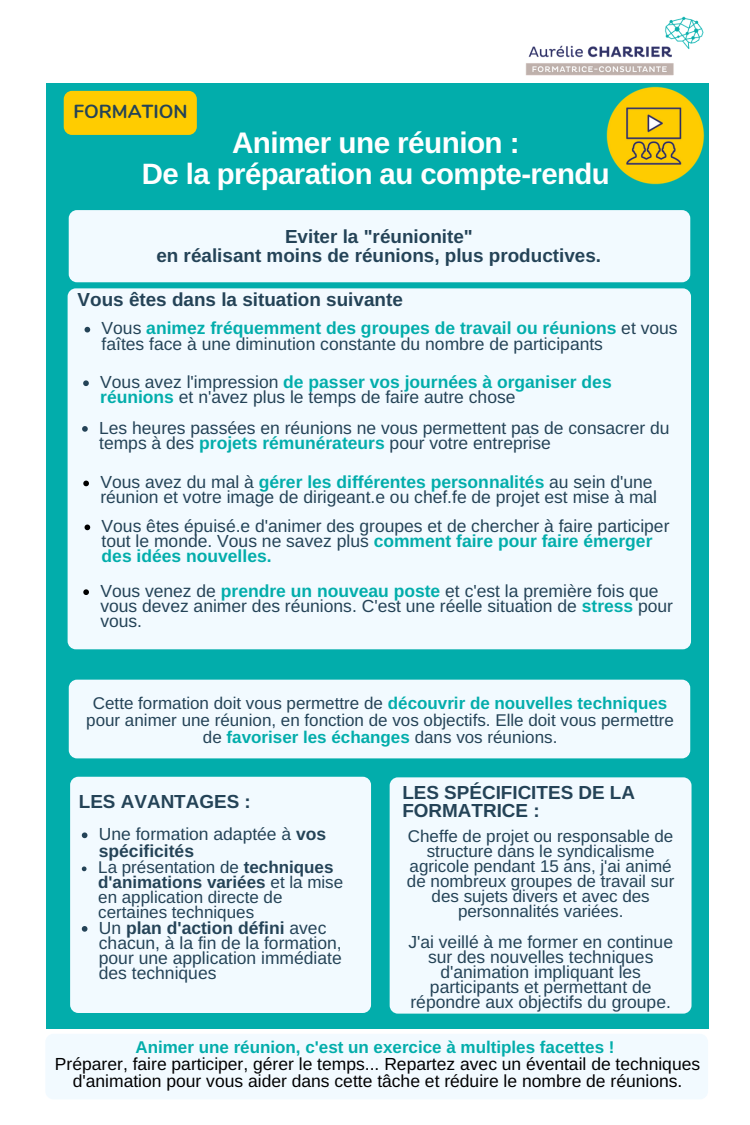
<style>
.page{position:relative;width:750px;height:1125px;background:#fff}
.page>*{position:absolute;margin:0;border:0;box-sizing:border-box;transform-origin:0 0}
.t1{font:700 29.75px "Arimo";letter-spacing:-.02em;color:#fff}
.t2{font:700 29.38px "Arimo";letter-spacing:-.02em;color:#fff}
.t3{font:700 18.88px/18.9px "Arimo";color:#244357;text-align:center}
.t4{font:700 18.88px "Nunito";color:#244357}
.t5{font:17.5px/15.1px "Arimo";color:#244357}
.t6{font:17.5px/17px "Arimo";color:#000;text-align:center}
.t7{font:17px/15.1px "Arimo";color:#244357;text-align:center}
.t8{font:700 17px "Arimo";color:#02adab}
.s1{font-weight:700;color:#02adab}
.s2{font-weight:700}
</style>
<div class="page">
<div style="left:46px;top:83px;width:663px;height:946px;background:#02adab"></div>
<div style="left:69px;top:680px;width:621px;height:78px;background:#f2faff;border-radius:8px"></div>
<div style="left:64px;top:91px;width:133px;height:44px;background:#fc0;border-radius:8px"></div>
<div style="left:69px;top:210px;width:621px;height:72px;background:#f2faff;border-radius:8px"></div>
<div style="left:68px;top:288px;width:623px;height:361px;background:#f2faff;border-radius:8px"></div>
<div style="left:70px;top:777px;width:301px;height:236px;background:#f2faff;border-radius:8px"></div>
<div style="left:45px;top:1034px;width:663px;height:65px;background:#f2faff;border-radius:8px"></div>
<img style="left:525px;top:16px;width:179px;height:60px">
<svg style="left:82px;top:832px;width:5px;height:6px"></svg>
<svg style="left:82px;top:867px;width:5px;height:4px"></svg>
<svg style="left:82px;top:926px;width:5px;height:6px"></svg>
<div style="left:390px;top:777px;width:302px;height:237px;background:#f2faff;border-radius:8px"></div>
<svg style="left:83px;top:380px;width:6px;height:6px"></svg>
<svg style="left:85px;top:327px;width:5px;height:5px"></svg>
<svg style="left:83px;top:481px;width:6px;height:5px"></svg>
<svg style="left:82px;top:426px;width:6px;height:6px"></svg>
<svg style="left:85px;top:525px;width:5px;height:5px"></svg>
<svg style="left:83px;top:589px;width:6px;height:6px"></svg>
<img style="left:606px;top:86px;width:99px;height:99px">
<p class="t4" style="left:73px;top:99px;width:116px">FORMATION</p>
<h1 class="t1" style="left:232px;top:126px;width:289px">Animer une réunion :</h1>
<h2 class="t2" style="left:142px;top:158px;width:469px">De la préparation au compte-rendu</h2>
<p class="t3" style="left:156px;top:227px;width:446px">Eviter la "réunionite"<br>en réalisant moins de réunions, plus productives.</p>
<p class="t3" style="left:78px;top:290px;width:327px">Vous êtes dans la situation suivante</p>
<p class="t5" style="left:102px;top:321px;width:578px">Vous <span class="s1">animez fréquemment des groupes de travail ou réunions</span> et vous faîtes face à une diminution constante du nombre de participants</p>
<p class="t5" style="left:100px;top:374px;width:513px">Vous avez l'impression <span class="s1">de passer vos journées à organiser des réunions</span> et n'avez plus le temps de faire autre chose</p>
<p class="t5" style="left:99px;top:420px;width:572px">Les heures passées en réunions ne vous permettent pas de consacrer du temps à des <span class="s1">projets rémunérateurs</span> pour votre entreprise</p>
<p class="t5" style="left:100px;top:475px;width:558px">Vous avez du mal à <span class="s1">gérer les différentes personnalités</span> au sein d'une réunion et votre image de dirigeant.e ou chef.fe de projet est mise à mal</p>
<p class="t5" style="left:102px;top:518px;width:569px">Vous êtes épuisé.e d'animer des groupes et de chercher à faire participer tout le monde. Vous ne savez plus <span class="s1">comment faire pour faire émerger des idées nouvelles.</span></p>
<p class="t5" style="left:100px;top:583px;width:574px">Vous venez de <span class="s1">prendre un nouveau poste</span> et c'est la première fois que vous devez animer des réunions. C'est une réelle situation de <span class="s1">stress</span> pour vous.</p>
<p class="t7" style="left:86px;top:694px;width:589px;line-height:17px">Cette formation doit vous permettre de <span class="s1">découvrir de nouvelles techniques </span>pour animer une réunion, en fonction de vos objectifs. Elle doit vous permettre de <span class="s1">favoriser les échanges</span> dans vos réunions.</p>
<p class="t3" style="left:79px;top:792px;width:174px">LES AVANTAGES :</p>
<p class="t5" style="left:99px;top:825px;width:229px;line-height:17px">Une formation adaptée à <span class="s2">vos spécificités</span></p>
<p class="t7" style="left:98px;top:860px;width:247px;text-align:left">La présentation de <span class="s2">techniques d'animations variées</span> et la mise en application directe de certaines techniques</p>
<p class="t5" style="left:99px;top:920px;width:244px">Un <span class="s2">plan d'action défini</span> avec chacun, à la fin de la formation, pour une application immédiate des techniques</p>
<p class="t3" style="left:402px;top:783px;width:234px;text-align:left">LES SPÉCIFICITES DE LA<br>FORMATRICE :</p>
<p class="t7" style="left:407px;top:828px;width:269px">Cheffe de projet ou responsable de structure dans le syndicalisme agricole pendant 15 ans, j'ai animé de nombreux groupes de travail sur des sujets divers et avec des personnalités variées.</p>
<p class="t5" style="left:408px;top:934px;width:266px;text-align:center">J'ai veillé à me former en continue sur des nouvelles techniques d'animation impliquant les participants et permettant de répondre aux objectifs du groupe.</p>
<p class="t8" style="left:135px;top:1037px;width:481px">Animer une réunion, c'est un exercice à multiples facettes !</p>
<p class="t6" style="left:55px;top:1055px;width:647px">Préparer, faire participer, gérer le temps... Repartez avec un éventail de techniques d'animation pour vous aider dans cette tâche et réduire le nombre de réunions.</p>
</div>
